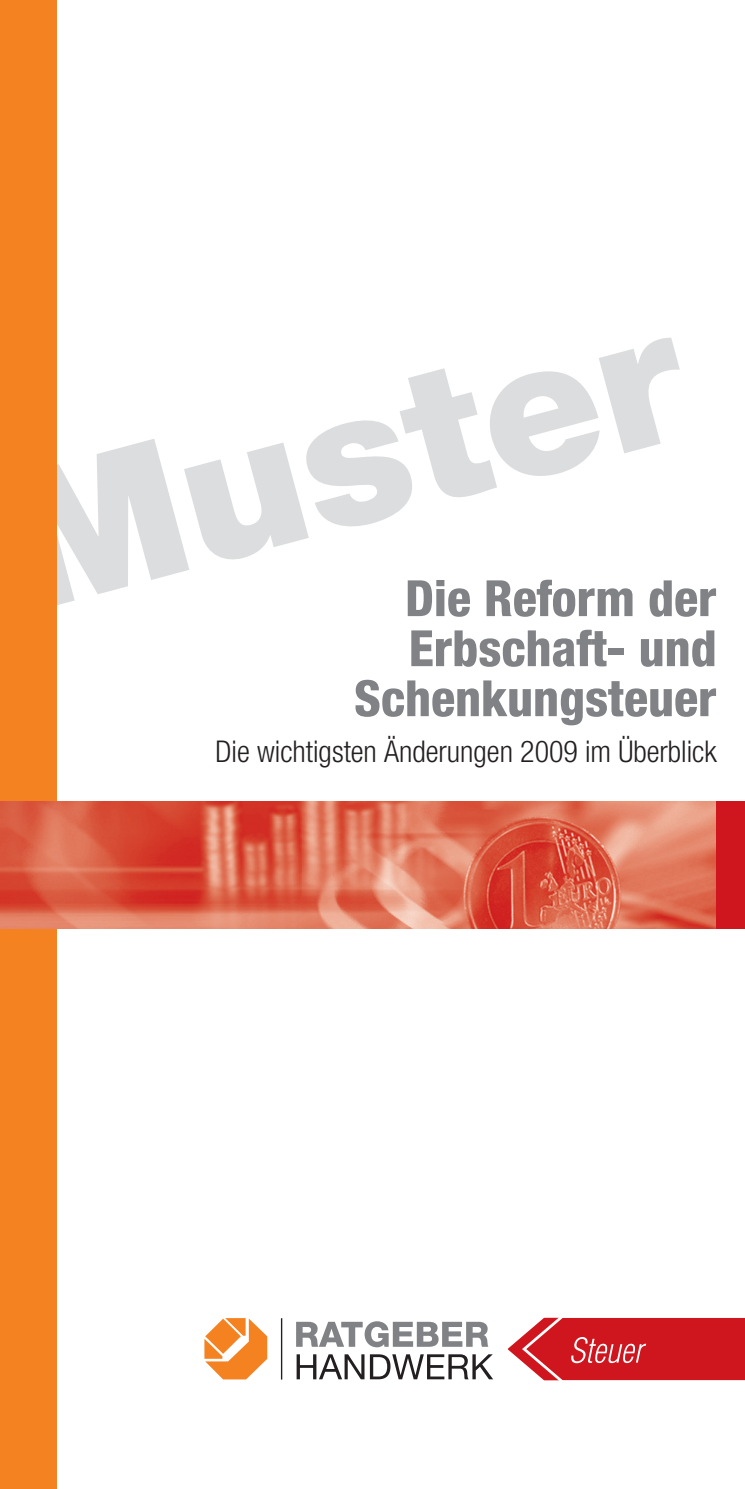
<style>
.page{position:relative;width:745px;height:1489px;background:#fff}
.page>*{position:absolute;margin:0;border:0;box-sizing:border-box;transform-origin:0 0}
.t1{font:900 190px "Helvetica Neue";color:#dcdddf}
.t2{font:800 condensed 50px/50px "Helvetica Neue LT Std";color:#808285;text-align:right}
.t3{font:300 condensed 30px "Helvetica Neue";color:#231f20}
</style>
<div class="page">
<div style="left:0;top:0;width:57px;height:1488px;background:#f58220"></div>
<img style="left:0;top:801px;width:716px;height:127px">
<div style="left:716px;top:801px;width:28px;height:127px;background:#cf151d"></div>
<svg style="left:508px;top:1317px;width:236px;height:64px;background:#d6383e"></svg>
<svg style="left:296px;top:1354px;width:197px;height:25px"></svg>
<svg style="left:296px;top:1321px;width:192px;height:26px"></svg>
<hr style="left:281px;top:1317px;width:1px;height:62px;background:#231f20">
<svg style="left:204px;top:1318px;width:63px;height:61px"></svg>
<h1 class="t1" style="left:-9px;top:482px;width:694px;rotate:-15deg">Muster</h1>
<p class="t2" style="left:354px;top:577px;width:364px">Die Reform der<br>Erbschaft- und<br>Schenkungsteuer</p>
<p class="t3" style="left:215px;top:740px;width:502px">Die wichtigsten Änderungen 2009 im Überblick</p>
</div>
